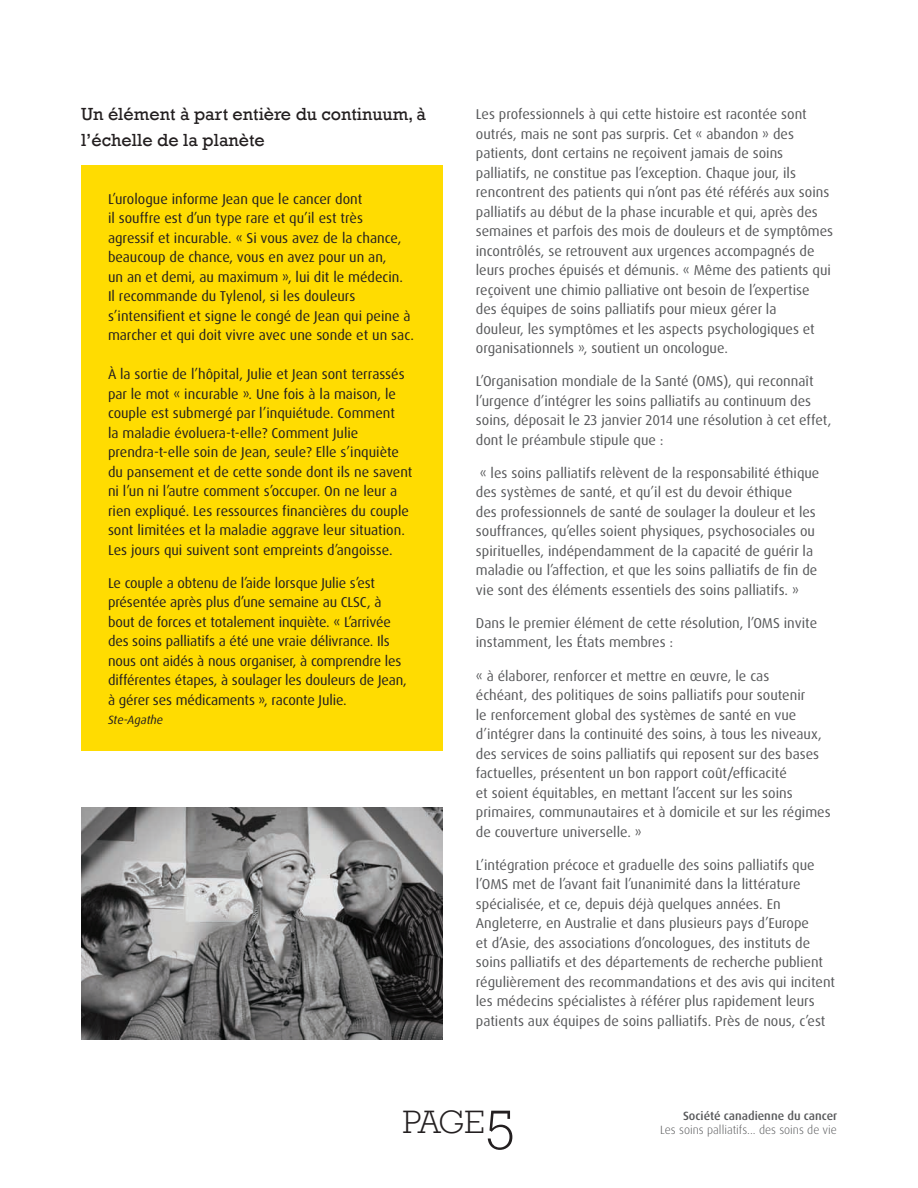
<style>
.page{position:relative;width:918px;height:1188px;background:#fff}
.page>*{position:absolute;margin:0;border:0;box-sizing:border-box;transform-origin:0 0}
.t1{font:300 33.3px "Rockwell";color:#231f20}
.t2{font:18px/25.5px "Rockwell";color:#231f20}
.t3{font:14.25px/19.5px "Dax OT";color:#57585a}
.t4{font:14.25px/19.5px "Dax OT";color:#231f20}
.t5{font:300 12px "Dax OT";color:#57585a}
.t6{font:500 12px "Dax OT";color:#57585a}
.t7{font:italic 12px "Dax OT";letter-spacing:-.005em;color:#231f20}
.s1{font-size:57px}
</style>
<div class="page">
<div style="left:81px;top:166px;width:361px;height:585px;background:#ffdc01"></div>
<img style="left:81px;top:807px;width:361px;height:233px">
<p class="t2" style="left:81px;top:102px;width:347px">Un élément à part entière du continuum, à l’échelle de la planète</p>
<p class="t3" style="left:476px;top:105px;width:359px">Les professionnels à qui cette histoire est racontée sont outrés, mais ne sont pas surpris. Cet « abandon » des patients, dont certains ne reçoivent jamais de soins palliatifs, ne constitue pas l’exception. Chaque jour, ils rencontrent des patients qui n’ont pas été référés aux soins palliatifs au début de la phase incurable et qui, après des semaines et parfois des mois de douleurs et de symptômes incontrôlés, se retrouvent aux urgences accompagnés de leurs proches épuisés et démunis. « Même des patients qui reçoivent une chimio palliative ont besoin de l’expertise des équipes de soins palliatifs pour mieux gérer la<br>douleur, les symptômes et les aspects psychologiques et organisationnels », soutient un oncologue.</p>
<p class="t3" style="left:476px;top:372px;width:357px">L’Organisation mondiale de la Santé (OMS), qui reconnaît l’urgence d’intégrer les soins palliatifs au continuum des soins, déposait le 23 janvier 2014 une résolution à cet effet, dont le préambule stipule que :</p>
<p class="t3" style="left:476px;top:463px;width:345px">« les soins palliatifs relèvent de la responsabilité éthique des systèmes de santé, et qu’il est du devoir éthique<br>des professionnels de santé de soulager la douleur et les souffrances, qu’elles soient physiques, psychosociales ou spirituelles, indépendamment de la capacité de guérir la maladie ou l’affection, et que les soins palliatifs de fin de vie sont des éléments essentiels des soins palliatifs. »</p>
<p class="t3" style="left:476px;top:613px;width:343px">Dans le premier élément de cette résolution, l’OMS invite instamment, les États membres :</p>
<p class="t3" style="left:476px;top:666px;width:356px">« à élaborer, renforcer et mettre en œuvre, le cas<br>échéant, des politiques de soins palliatifs pour soutenir<br>le renforcement global des systèmes de santé en vue d’intégrer dans la continuité des soins, à tous les niveaux, des services de soins palliatifs qui reposent sur des bases factuelles, présentent un bon rapport coût/efficacité<br>et soient équitables, en mettant l’accent sur les soins primaires, communautaires et à domicile et sur les régimes de couverture universelle. »</p>
<p class="t3" style="left:476px;top:855px;width:361px">L’intégration précoce et graduelle des soins palliatifs que l’OMS met de l’avant fait l’unanimité dans la littérature spécialisée, et ce, depuis déjà quelques années. En Angleterre, en Australie et dans plusieurs pays d’Europe<br>et d’Asie, des associations d’oncologues, des instituts de soins palliatifs et des départements de recherche publient régulièrement des recommandations et des avis qui incitent les médecins spécialistes à référer plus rapidement leurs patients aux équipes de soins palliatifs. Près de nous, c’est</p>
<p class="t4" style="left:108px;top:189px;width:308px">L’urologue informe Jean que le cancer dont<br>il souffre est d’un type rare et qu’il est très<br>agressif et incurable. « Si vous avez de la chance, beaucoup de chance, vous en avez pour un an,<br>un an et demi, au maximum », lui dit le médecin.<br>Il recommande du Tylenol, si les douleurs s’intensifient et signe le congé de Jean qui peine à marcher et qui doit vivre avec une sonde et un sac.</p>
<p class="t4" style="left:108px;top:365px;width:306px">À la sortie de l’hôpital, Julie et Jean sont terrassés par le mot « incurable ». Une fois à la maison, le couple est submergé par l’inquiétude. Comment<br>la maladie évoluera-t-elle? Comment Julie prendra‑t‑elle soin de Jean, seule? Elle s’inquiète du pansement et de cette sonde dont ils ne savent ni l’un ni l’autre comment s’occuper. On ne leur a rien expliqué. Les ressources financières du couple sont limitées et la maladie aggrave leur situation.<br>Les jours qui suivent sont empreints d’angoisse.</p>
<p class="t4" style="left:108px;top:573px;width:300px">Le couple a obtenu de l’aide lorsque Julie s’est présentée après plus d’une semaine au CLSC, à bout de forces et totalement inquiète. « L’arrivée des soins palliatifs a été une vraie délivrance. Ils nous ont aidés à nous organiser, à comprendre les différentes étapes, à soulager les douleurs de Jean, à gérer ses médicaments », raconte Julie.</p>
<p class="t7" style="left:108px;top:713px;width:57px">Ste-Agathe</p>
<h1 class="t1" style="left:403px;top:1097px;width:114px">PAGE<span class="s1">5</span></h1>
<p class="t6" style="left:683px;top:1108px;width:156px">Société canadienne du cancer</p>
<p class="t5" style="left:660px;top:1122px;width:178px">Les soins palliatifs... des soins de vie</p>
</div>
